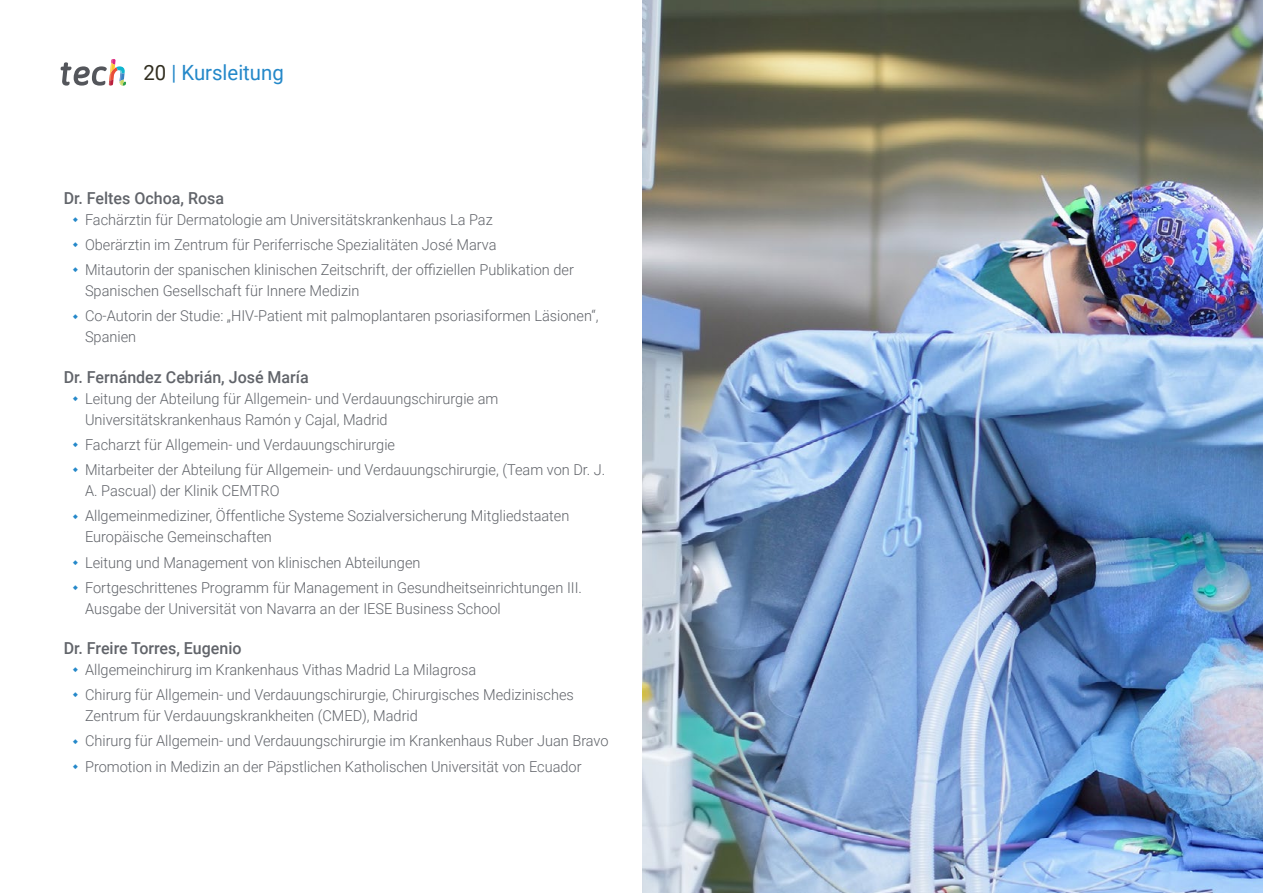
<style>
.page{position:relative;width:1263px;height:893px;background:#fff}
.page>*{position:absolute;margin:0;border:0;box-sizing:border-box;transform-origin:0 0}
.t1{font:21px "Roboto";color:#2488c9}
.t2{font:500 16.5px "Roboto";color:#61646a}
.t3{font:300 15px/25.2px "Roboto";color:#61646a}
.s1{color:#312e20}
</style>
<div class="page">
<svg style="left:61px;top:59px;width:65px;height:27px"></svg>
<img style="left:642px;top:0;width:621px;height:893px">
<h1 class="t1" style="left:144px;top:57px;width:142px"><span class="s1">20</span> | Kursleitung</h1>
<p class="t2" style="left:64px;top:186px;width:162px">Dr. Feltes Ochoa, Rosa</p>
<p class="t3" style="left:85px;top:206px;width:490px">Fachärztin für Dermatologie am Universitätskrankenhaus La Paz<br>Oberärztin im Zentrum für Periferrische Spezialitäten José Marva<br>Mitautorin der spanischen klinischen Zeitschrift, der offiziellen Publikation der</p>
<p class="t3" style="left:85px;top:278px;width:515px">Spanischen Gesellschaft für Innere Medizin<br>Co-Autorin der Studie: „HIV-Patient mit palmoplantaren psoriasiformen Läsionen“,</p>
<p class="t3" style="left:85px;top:324px;width:53px">Spanien</p>
<p class="t2" style="left:64px;top:365px;width:246px">Dr. Fernández Cebrián, José María</p>
<p class="t3" style="left:85px;top:387px;width:415px;line-height:21px">Leitung der Abteilung für Allgemein- und Verdauungschirurgie am<br>Universitätskrankenhaus Ramón y Cajal, Madrid</p>
<p class="t3" style="left:85px;top:431px;width:522px">Facharzt für Allgemein- und Verdauungschirurgie<br>Mitarbeiter der Abteilung für Allgemein- und Verdauungschirurgie, (Team von Dr. J.</p>
<p class="t3" style="left:85px;top:477px;width:486px">A. Pascual) der Klinik CEMTRO<br>Allgemeinmediziner, Öffentliche Systeme Sozialversicherung Mitgliedstaaten</p>
<p class="t3" style="left:85px;top:524px;width:498px">Europäische Gemeinschaften<br>Leitung und Management von klinischen Abteilungen<br>Fortgeschrittenes Programm für Management in Gesundheitseinrichtungen III.</p>
<p class="t3" style="left:85px;top:595px;width:417px">Ausgabe der Universität von Navarra an der IESE Business School</p>
<p class="t2" style="left:64px;top:637px;width:179px">Dr. Freire Torres, Eugenio</p>
<p class="t3" style="left:85px;top:656px;width:490px">Allgemeinchirurg im Krankenhaus Vithas Madrid La Milagrosa<br>Chirurg für Allgemein- und Verdauungschirurgie, Chirurgisches Medizinisches</p>
<p class="t3" style="left:85px;top:703px;width:525px">Zentrum für Verdauungskrankheiten (CMED), Madrid<br>Chirurg für Allgemein- und Verdauungschirurgie im Krankenhaus Ruber Juan Bravo<br>Promotion in Medizin an der Päpstlichen Katholischen Universität von Ecuador</p>
</div>
